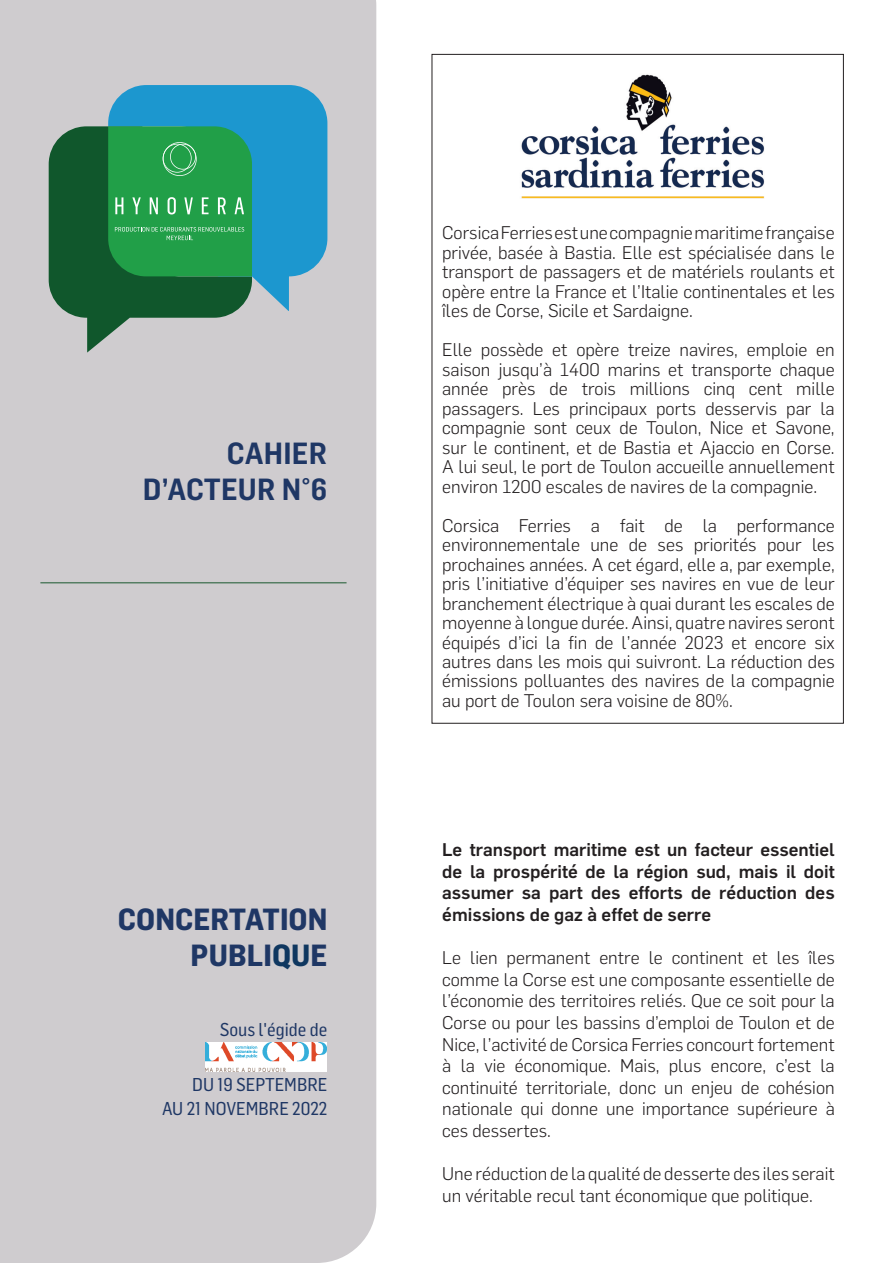
<style>
.page{position:relative;width:893px;height:1263px;background:#fff}
.page>*{position:absolute;margin:0;border:0;box-sizing:border-box;transform-origin:0 0}
.t1{font:700 30px/36px "Flama Semicondensed";color:#1f3765;text-align:right}
.t2{font:600 30px/36px "Flama Semicondensed";letter-spacing:.01em;color:#1f3765;text-align:right}
.t3{font:18.15px/23.5px "Flama Semicondensed Basic";color:#1f3765;text-align:right}
.t4{font:300 18px/19.5px "Flama";color:#231f20;text-align:justify}
.t5{font:500 18px/21.6px "Flama";color:#231f20;text-align:justify}
.s1{color:#0f3760}
</style>
<div class="page">
<div style="left:0;top:0;width:376px;height:1263px;background:#cfcccf"></div>
<hr style="left:40px;top:582px;width:307px;height:1px;background:#1a592f">
<svg style="left:49px;top:126px;width:203px;height:227px;background:#568268"></svg>
<svg style="left:108px;top:85px;width:219px;height:226px;background:#2c91b2"></svg>
<svg style="left:108px;top:126px;width:144px;height:150px;background:#29a151"></svg>
<img style="left:205px;top:1042px;width:121px;height:29px">
<img style="left:521px;top:74px;width:244px;height:125px">
<h1 class="t2" style="left:143px;top:434px;width:186px">CAHIER<br>D’ACTEUR N°6</h1>
<h1 class="t1" style="left:118px;top:900px;width:211px">CONCERTATION<br>PUBLI<span class="s1">QU</span>E</h1>
<p class="t3" style="left:220px;top:1017px;width:109px">Sous l'égide de</p>
<p class="t3" style="left:162px;top:1072px;width:167px">DU 19 SEPTEMBRE<br>AU 21 NOVEMBRE 2022</p>
<p class="t4" style="left:442px;top:222px;width:394px">Corsica Ferries est une compagnie maritime française privée, basée à Bastia. Elle est spécialisée dans le transport de passagers et de matériels roulants et opère entre la France et l’Italie continentales et les îles de Corse, Sicile et Sardaigne.</p>
<p class="t4" style="left:442px;top:339px;width:394px">Elle possède et opère treize navires, emploie en saison jusqu’à 1400 marins et transporte chaque année près de trois millions cinq cent mille passagers. Les principaux ports desservis par la compagnie sont ceux de Toulon, Nice et Savone, sur le continent, et de Bastia et Ajaccio en Corse.<br>A lui seul, le port de Toulon accueille annuellement environ 1200 escales de navires de la compagnie.</p>
<p class="t4" style="left:442px;top:514px;width:394px">Corsica Ferries a fait de la performance environnementale une de ses priorités pour les prochaines années. A cet égard, elle a, par exemple, pris l’initiative d’équiper ses navires en vue de leur branchement électrique à quai durant les escales de moyenne à longue durée. Ainsi, quatre navires seront équipés d’ici la fin de l’année 2023 et encore six autres dans les mois qui suivront. La réduction des émissions polluantes des navires de la compagnie au port de Toulon sera voisine de 80%.</p>
<p class="t5" style="left:442px;top:837px;width:394px">Le transport maritime est un facteur essentiel de la prospérité de la région sud, mais il doit assumer sa part des efforts de réduction des émissions de gaz à effet de serre</p>
<p class="t4" style="left:442px;top:946px;width:394px;line-height:21.6px">Le lien permanent entre le continent et les îles comme la Corse est une composante essentielle de l’économie des territoires reliés. Que ce soit pour la Corse ou pour les bassins d’emploi de Toulon et de Nice, l’activité de Corsica Ferries concourt fortement à la vie économique. Mais, plus encore, c’est la continuité territoriale, donc un enjeu de cohésion nationale qui donne une importance supérieure à ces dessertes.</p>
<p class="t4" style="left:442px;top:1162px;width:394px;line-height:21.6px">Une réduction de la qualité de desserte des iles serait un véritable recul tant économique que politique.</p>
</div>
